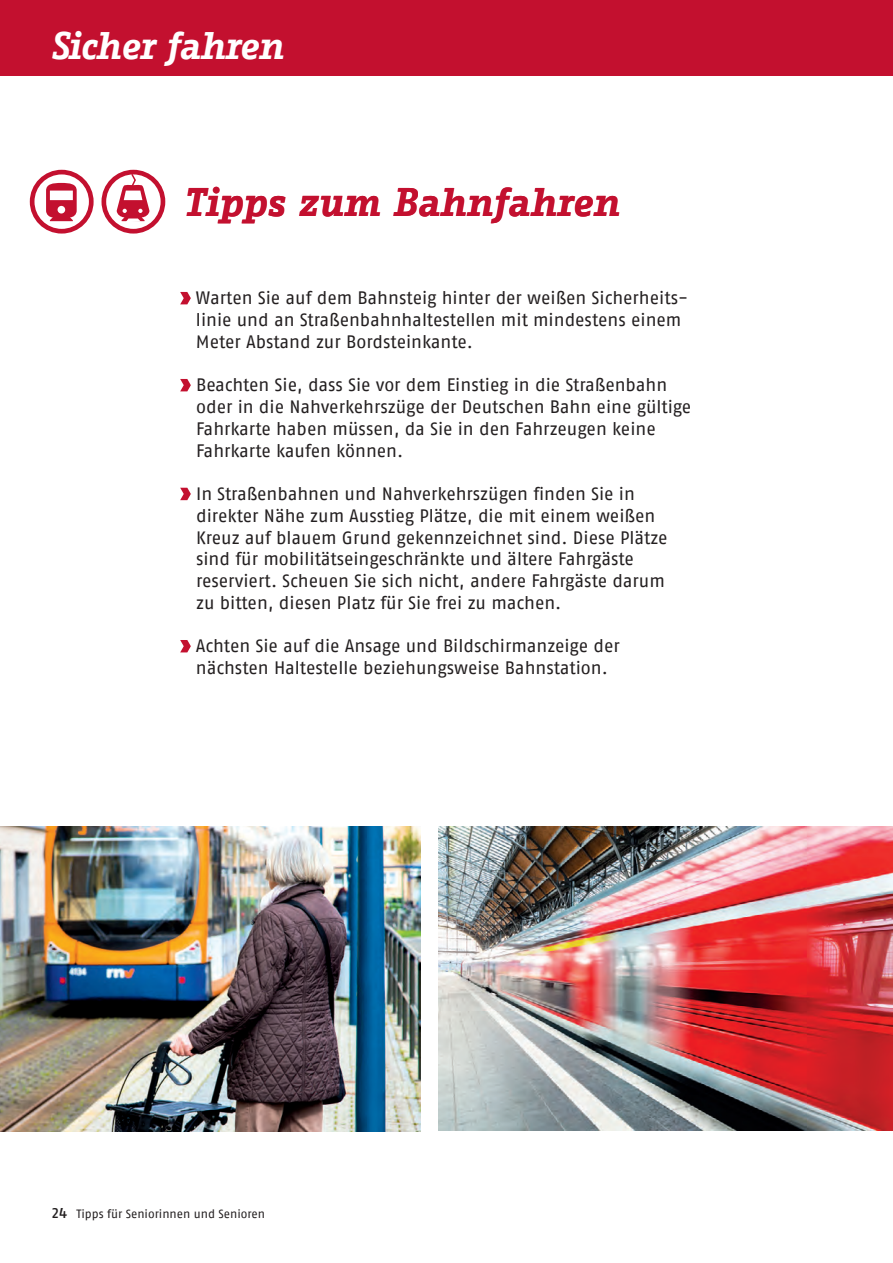
<style>
.page{position:relative;width:893px;height:1263px;background:#fff}
.page>*{position:absolute;margin:0;border:0;box-sizing:border-box;transform-origin:0 0}
.t1{font:italic 700 39px "Fago Office Serif";color:#c3102f}
.t2{font:italic 700 37.5px "Fago Office Serif";letter-spacing:-.025em;color:#fff}
.t3{font:18px/21.8px "Fago No Tf";letter-spacing:-.005em;color:#231f20}
.t4{font:12px "Fago No Tf";color:#231f20}
.s1{font-weight:500;font-size:14.25px}
</style>
<div class="page">
<div style="left:0;top:0;width:893px;height:75px;background:#c3102f"></div>
<svg style="left:180px;top:292px;width:11px;height:12px"></svg>
<svg style="left:180px;top:379px;width:11px;height:12px"></svg>
<svg style="left:180px;top:488px;width:11px;height:12px"></svg>
<svg style="left:180px;top:640px;width:11px;height:12px"></svg>
<img style="left:0;top:827px;width:420px;height:304px">
<img style="left:438px;top:827px;width:455px;height:303px">
<svg style="left:32px;top:172px;width:59px;height:59px"></svg>
<div style="left:30px;top:170px;width:64px;height:64px;border:5px solid #c3102f;border-radius:50%"></div>
<svg style="left:46px;top:183px;width:31px;height:38px"></svg>
<svg style="left:104px;top:172px;width:59px;height:59px"></svg>
<div style="left:102px;top:170px;width:63px;height:64px;border:5px solid #c3102f;border-radius:50%"></div>
<svg style="left:117px;top:172px;width:32px;height:50px"></svg>
<h2 class="t2" style="left:51px;top:24px;width:234px">Sicher fahren</h2>
<h1 class="t1" style="left:182px;top:180px;width:438px">Tipps zum Bahnfahren</h1>
<p class="t3" style="left:196px;top:287px;width:494px">Warten Sie auf dem Bahnsteig hinter der weißen Sicherheits&shy;linie und an Straßenbahnhaltestellen mit mindestens einem<br>Meter Abstand zur Bordsteinkante.</p>
<p class="t3" style="left:196px;top:374px;width:497px">Beachten Sie, dass Sie vor dem Einstieg in die Straßenbahn oder in die Nahverkehrszüge der Deutschen Bahn eine gültige Fahrkarte haben müssen, da Sie in den Fahrzeugen keine Fahrkarte kaufen können.</p>
<p class="t3" style="left:196px;top:483px;width:473px">In Straßenbahnen und Nahverkehrszügen finden Sie in direkter Nähe zum Ausstieg Plätze, die mit einem weißen Kreuz auf blauem Grund gekennzeichnet sind. Diese Plätze sind für mobilitätseingeschränkte und ältere Fahrgäste reserviert. Scheuen Sie sich nicht, andere Fahrgäste darum zu bitten, diesen Platz für Sie frei zu machen.</p>
<p class="t3" style="left:196px;top:635px;width:425px">Achten Sie auf die Ansage und Bildschirmanzeige der nächsten Haltestelle beziehungsweise Bahnstation.</p>
<p class="t4" style="left:51px;top:1207px;width:216px"><span class="s1">24</span> Tipps für Seniorinnen und Senioren</p>
</div>
